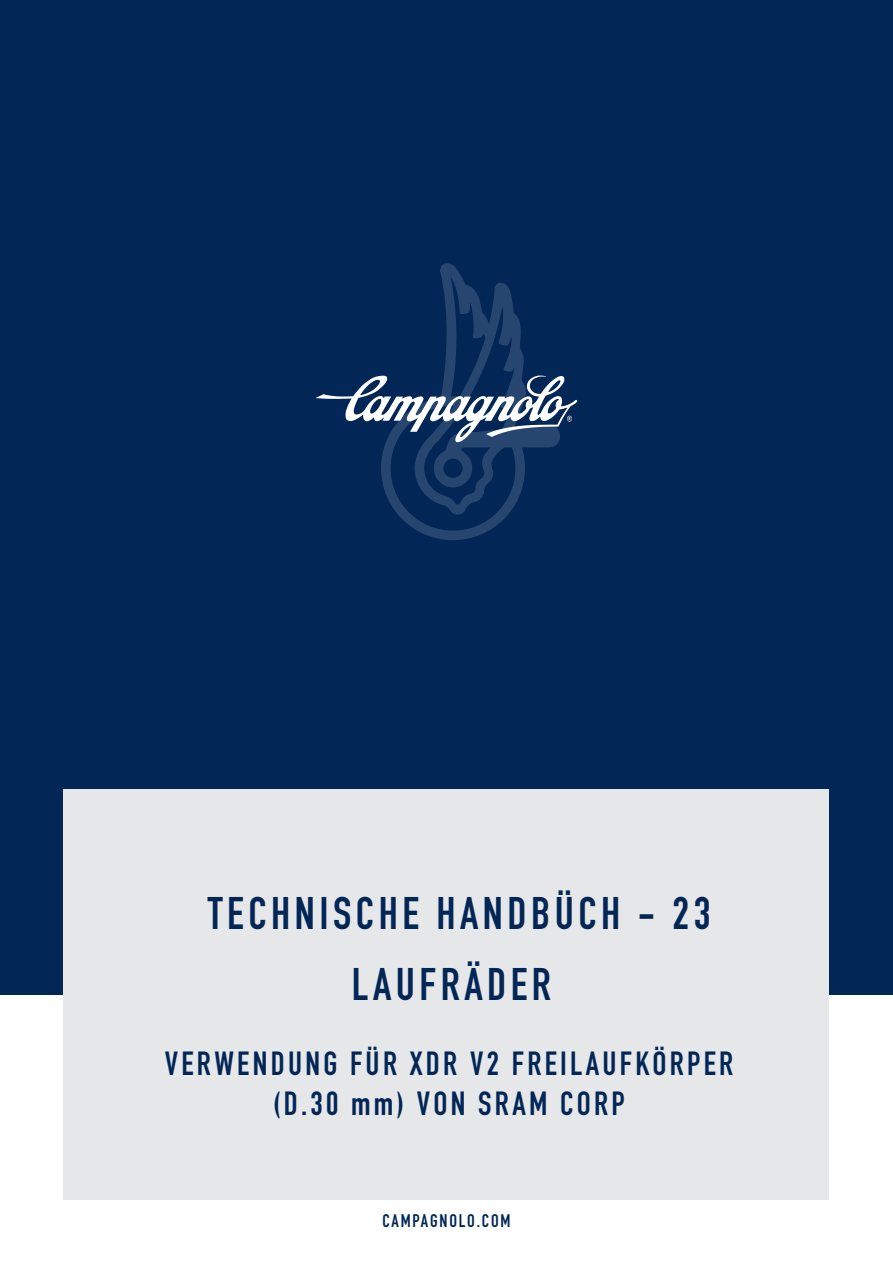
<style>
.page{position:relative;width:893px;height:1263px;background:#fff}
.page>*{position:absolute;margin:0;border:0;box-sizing:border-box;transform-origin:0 0}
.Normale{font:700 45px "DIN Condensed";letter-spacing:.1em;color:#022656}
.t1{font:700 33px/39.6px "DIN Condensed";letter-spacing:.1em;color:#022656;text-align:center}
.t2{font:700 18px "DIN Condensed";letter-spacing:.1em;color:#022656}
</style>
<div class="page">
<div style="left:0;top:0;width:893px;height:994px;background:#022656"></div>
<div style="left:64px;top:789px;width:765px;height:410px;background:#e6e7e9"></div>
<svg style="left:440px;top:263px;width:73px;height:40px"></svg>
<svg style="left:316px;top:303px;width:261px;height:237px"></svg>
<p class="Normale" style="left:208px;top:883px;width:504px">TECHNISCHE HANDBÜCH - 23</p>
<p class="Normale" style="left:352px;top:953px;width:201px">LAUFRÄDER</p>
<p class="t1" style="left:165px;top:1043px;width:570px">VERWENDUNG FÜR XDR V2 FREILAUFKÖRPER (D.30 mm) VON SRAM CORP</p>
<p class="t2" style="left:382px;top:1209px;width:130px">CAMPAGNOLO.COM</p>
</div>
